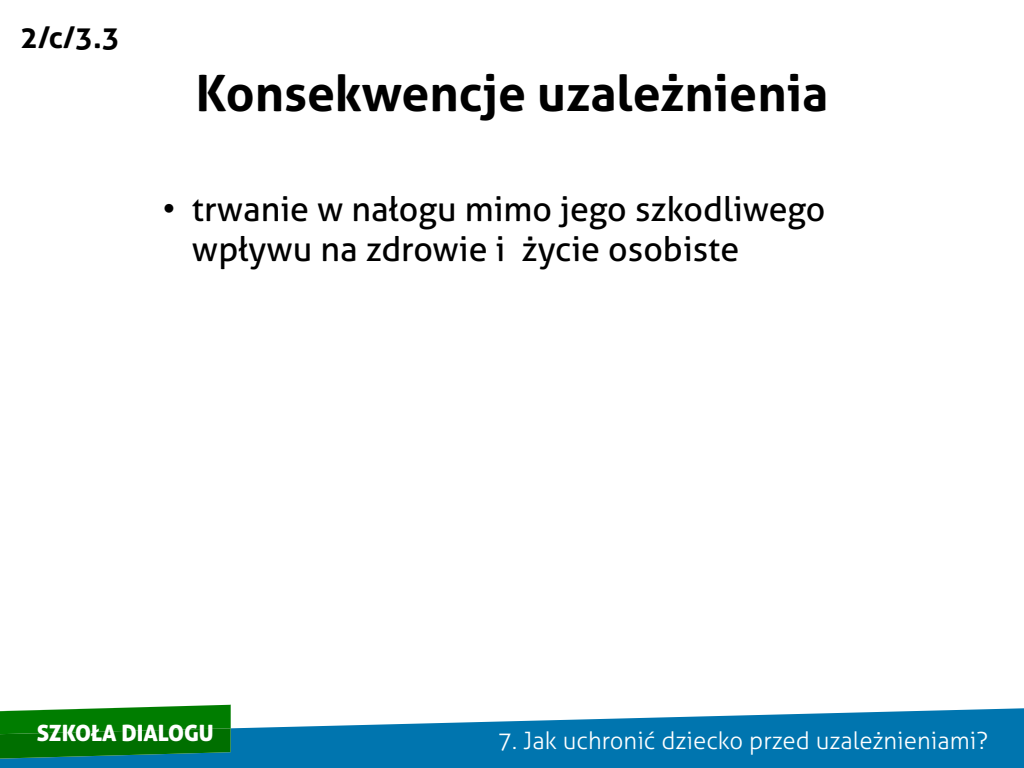
<style>
.page{position:relative;width:1024px;height:768px;background:#fff}
.page>*{position:absolute;margin:0;border:0;box-sizing:border-box;transform-origin:0 0}
.t1{font:700 50px "Aller";color:#000}
.t2{font:34px/40.8px "Aller";color:#000}
.t3{font:700 30px "Aller";color:#000}
.t4{font:300 24px "Aller";color:#fff}
.t5{font:22.5px "Aller Display";color:#fff}
</style>
<div class="page">
<svg style="left:0;top:708px;width:1024px;height:60px;fill:#0075af"></svg>
<svg style="left:0;top:705px;width:231px;height:54px;background:#0f7e1a"></svg>
<p class="t3" style="left:20px;top:19px;width:101px">2/c/3.3</p>
<h1 class="t1" style="left:196px;top:63px;width:634px">Konsekwencje uzależnienia</h1>
<p class="t2" style="left:192px;top:188px;width:635px;text-indent:-30px">• trwanie w nałogu mimo jego szkodliwego wpływu na zdrowie i życie osobiste</p>
<p class="t5" style="left:37px;top:718px;width:179px">SZKOŁA DIALOGU</p>
<p class="t4" style="left:498px;top:726px;width:492px">7. Jak uchronić dziecko przed uzależnieniami?</p>
</div>
